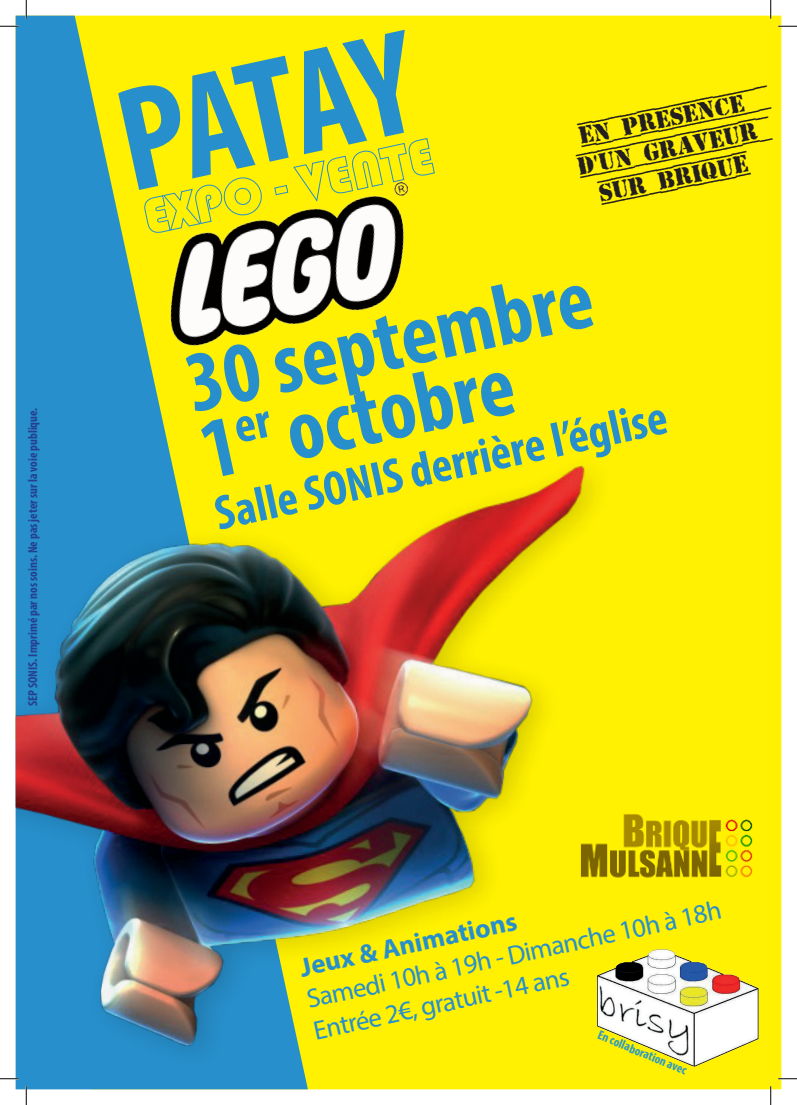
<style>
.page{position:relative;width:797px;height:1105px;background:#fff}
.page>*{position:absolute;margin:0;border:0;box-sizing:border-box;transform-origin:0 0}
.t1{font:700 condensed 148.88px "Myriad Pro";color:#278fcb}
.t2{font:700 condensed 87px/68.5px "Myriad Pro";color:#278fcb}
.t3{font:700 condensed 49px "Myriad Pro";color:#278fcb}
.t4{font:26.88px/32.5px "Myriad Pro";color:#278fcb}
.t5{font:700 26.88px "Myriad Pro";color:#278fcb}
.t6{font:700 25px/30px "Top Secret";color:#231f20;text-align:center}
.t7{font:700 condensed 13px "Myriad Pro";color:#253f8e}
.t8{font:700 condensed 13px "Myriad Pro";color:#2c99c0}
</style>
<div class="page">
<div style="left:308px;top:16px;width:473px;height:1073px;background:#fff101"></div>
<svg style="left:16px;top:16px;width:292px;height:388px;background:#96c162"></svg>
<svg style="left:274px;top:137px;width:161px;height:41px;background:#eee910"></svg>
<img style="left:16px;top:404px;width:720px;height:685px">
<img style="left:588px;top:941px;width:179px;height:132px">
<img style="left:141px;top:178px;width:294px;height:186px">
<img style="left:579px;top:760px;width:174px;height:173px">
<svg style="left:0;top:25px;width:19px;height:2px"></svg>
<svg style="left:778px;top:25px;width:19px;height:2px"></svg>
<svg style="left:0;top:1078px;width:19px;height:1px"></svg>
<svg style="left:778px;top:1078px;width:19px;height:1px"></svg>
<svg style="left:25px;top:0;width:2px;height:19px"></svg>
<svg style="left:25px;top:1086px;width:2px;height:19px"></svg>
<svg style="left:770px;top:0;width:1px;height:19px"></svg>
<svg style="left:770px;top:1086px;width:1px;height:19px"></svg>
<p class="t7" style="left:25px;top:706px;width:300px;rotate:-90deg">SEP SONIS. Imprimé par nos soins. Ne pas jeter sur la voie publique.</p>
<h1 class="t1" style="left:101px;top:52px;width:302px;rotate:-12deg">PATAY</h1>
<h3 class="t6" style="left:569px;top:124px;width:185px;rotate:-12deg">En prEsence d'un graveur sur Brique</h3>
<h2 class="t2" style="left:179px;top:348px;width:415px;rotate:-12deg">30 septembre<br>1<sup>er</sup> octobre</h2>
<h3 class="t3" style="left:209px;top:483px;width:463px;rotate:-12deg">Salle SONIS derrière l’église</h3>
<h3 class="t4" style="left:303px;top:982px;width:425px;rotate:-12deg">Samedi 10h à 19h - Dimanche 10h à 18h<br>Entrée 2€, gratuit -14 ans</h3>
<h3 class="t5" style="left:297px;top:950px;width:223px;rotate:-12deg">Jeux &amp; Animations</h3>
<p class="t8" style="left:601px;top:1027px;width:96px;rotate:22deg">En collaboration avec</p>
</div>
